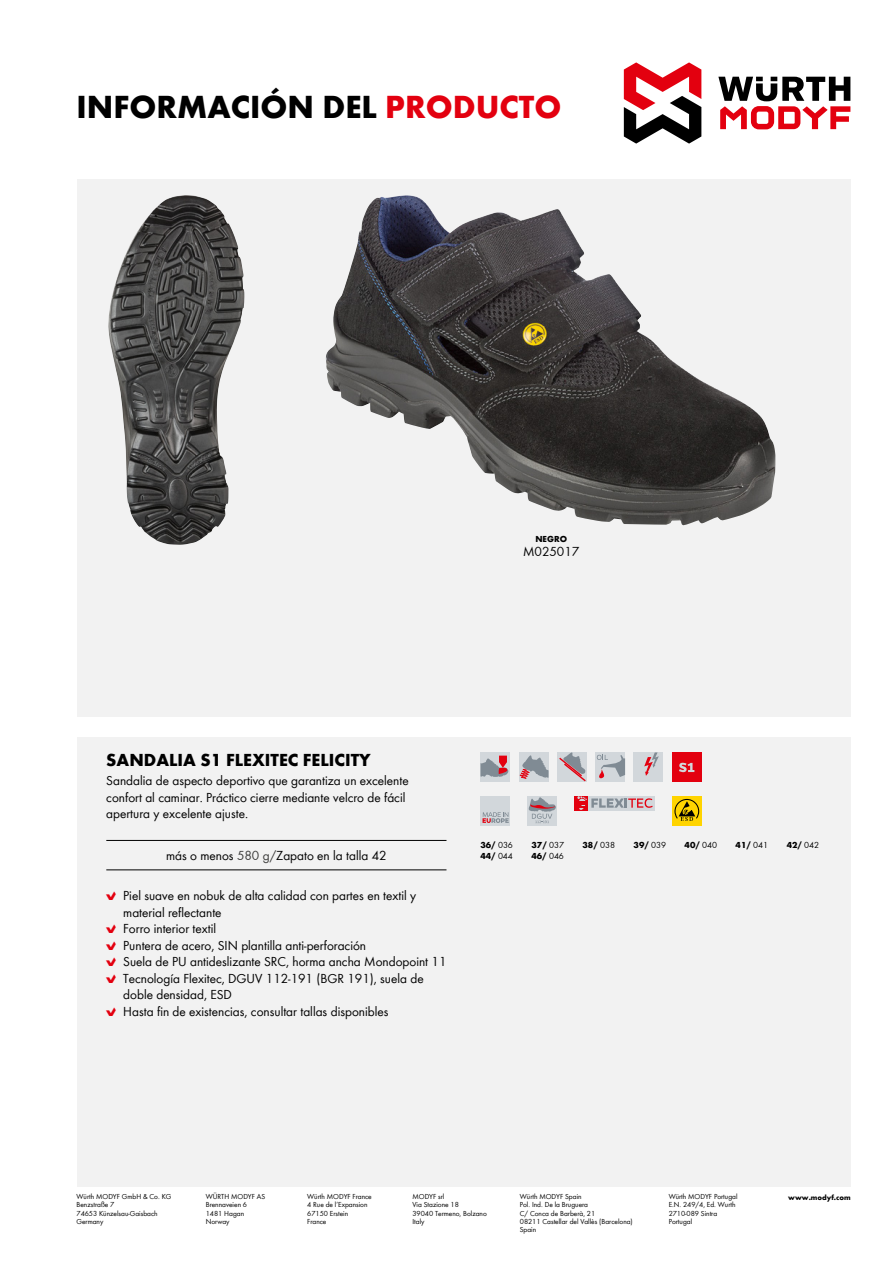
<style>
.page{position:relative;width:893px;height:1263px;background:#fff}
.page>*{position:absolute;margin:0;border:0;box-sizing:border-box;transform-origin:0 0}
.t1{font:700 33px "Wuerth Global";color:#000}
.t2{font:700 18px "Wuerth Global";color:#000}
.t3{font:13.5px/16.5px "Wuerth Global";color:#000}
.t4{font:700 9px "Wuerth Global";color:#000}
.t5{font:7.5px/8.2px "Wuerth Global";color:#000}
.t6{font:700 7.5px "Wuerth Global";color:#000}
.s1{color:#e3000f}
.s2{color:#3b3b3a}
.s3{font-family:"Wuerth Num";color:#e3000f}
.s4{font-weight:400}
</style>
<div class="page">
<svg style="left:718px;top:77px;width:132px;height:52px"></svg>
<svg style="left:624px;top:62px;width:77px;height:82px"></svg>
<div style="left:77px;top:179px;width:773px;height:1007px;background:#f2f2f2"></div>
<div style="left:64px;top:717px;width:805px;height:19px;background:#fff"></div>
<hr style="left:106px;top:840px;width:340px;height:1px;background:#000">
<hr style="left:106px;top:870px;width:340px;height:1px;background:#000">
<div style="left:672px;top:796px;width:30px;height:29px;background:#ffd400"></div>
<svg style="left:674px;top:798px;width:26px;height:23px"></svg>
<div style="left:574px;top:796px;width:15px;height:14px;background:#e3000f"></div>
<div style="left:589px;top:796px;width:66px;height:14px;background:#d2d7db"></div>
<svg style="left:577px;top:796px;width:76px;height:14px"></svg>
<div style="left:527px;top:796px;width:30px;height:29px;background:#d2d7db"></div>
<svg style="left:528px;top:797px;width:28px;height:26px"></svg>
<div style="left:480px;top:796px;width:30px;height:29px;background:#d2d7db"></div>
<svg style="left:483px;top:812px;width:26px;height:11px"></svg>
<img style="left:326px;top:195px;width:447px;height:330px">
<img style="left:108px;top:195px;width:136px;height:350px">
<div style="left:672px;top:752px;width:30px;height:30px;background:#e3000f"></div>
<svg style="left:679px;top:763px;width:15px;height:9px"></svg>
<div style="left:634px;top:752px;width:29px;height:30px;background:#d2d7db"></div>
<svg style="left:644px;top:752px;width:15px;height:24px"></svg>
<div style="left:595px;top:752px;width:30px;height:30px;background:#d2d7db"></div>
<svg style="left:597px;top:754px;width:28px;height:25px"></svg>
<div style="left:557px;top:752px;width:30px;height:30px;background:#d2d7db"></div>
<svg style="left:559px;top:752px;width:27px;height:29px"></svg>
<div style="left:519px;top:752px;width:30px;height:30px;background:#d2d7db"></div>
<svg style="left:519px;top:755px;width:30px;height:24px"></svg>
<div style="left:480px;top:752px;width:30px;height:30px;background:#d2d7db"></div>
<svg style="left:480px;top:756px;width:28px;height:21px"></svg>
<h1 class="t1" style="left:77px;top:87px;width:486px">INFORMACIÓN DEL <span class="s1">PRODUCTO</span></h1>
<p class="t4" style="left:535px;top:533px;width:33px">NEGRO</p>
<p class="t3" style="left:523px;top:543px;width:58px">M025017</p>
<h2 class="t2" style="left:106px;top:749px;width:266px">SANDALIA S1 FLEXITEC FELICITY</h2>
<p class="t3" style="left:106px;top:772px;width:304px">Sandalia de aspecto deportivo que garantiza un excelente confort al caminar. Práctico cierre mediante velcro de fácil apertura y excelente ajuste.</p>
<p class="t3" style="left:166px;top:847px;width:222px">más o menos <span class="s2">580 g/</span>Zapato en la talla 42</p>
<p class="t3" style="left:106px;top:887px;width:311px"><span class="s3">B</span> Piel suave en nobuk de alta calidad con partes en textil y</p>
<p class="t3" style="left:123px;top:904px;width:100px">material reflectante</p>
<p class="t3" style="left:106px;top:920px;width:111px"><span class="s3">B</span> Forro interior textil</p>
<p class="t3" style="left:106px;top:937px;width:261px"><span class="s3">B</span> Puntera de acero, SIN plantilla anti-perforación</p>
<p class="t3" style="left:106px;top:953px;width:342px"><span class="s3">B</span> Suela de PU antideslizante SRC, horma ancha Mondopoint 11</p>
<p class="t3" style="left:106px;top:970px;width:319px"><span class="s3">B</span> Tecnología Flexitec, DGUV 112-191 (BGR 191), suela de</p>
<p class="t3" style="left:123px;top:986px;width:110px">doble densidad, ESD</p>
<p class="t3" style="left:106px;top:1003px;width:284px"><span class="s3">B</span> Hasta fin de existencias, consultar tallas disponibles</p>
<p class="t4" style="left:480px;top:839px;width:34px">36/ <span class="s4">036</span></p>
<p class="t4" style="left:531px;top:839px;width:34px">37/ <span class="s4">037</span></p>
<p class="t4" style="left:583px;top:839px;width:34px">38/ <span class="s4">038</span></p>
<p class="t4" style="left:634px;top:839px;width:34px">39/ <span class="s4">039</span></p>
<p class="t4" style="left:685px;top:839px;width:34px">40/ <span class="s4">040</span></p>
<p class="t4" style="left:736px;top:839px;width:34px">41/ <span class="s4">041</span></p>
<p class="t4" style="left:787px;top:839px;width:34px">42/ <span class="s4">042</span></p>
<p class="t4" style="left:480px;top:850px;width:34px">44/ <span class="s4">044</span></p>
<p class="t4" style="left:531px;top:850px;width:34px">46/ <span class="s4">046</span></p>
<p class="t5" style="left:206px;top:1192px;width:61px">WÜRTH MODYF AS<br>Brennaveien 6<br>1481 Hagan<br>Norway</p>
<p class="t5" style="left:307px;top:1192px;width:66px">Würth MODYF France<br>4 Rue de l’Expansion<br>67150 Erstein<br>France</p>
<p class="t5" style="left:669px;top:1192px;width:70px">Würth MODYF Portugal<br>E.N. 249/4, Ed. Wurth<br>2710-089 Sintra<br>Portugal</p>
<p class="t6" style="left:788px;top:1193px;width:64px">www.modyf.com</p>
<p class="t5" style="left:77px;top:1192px;width:96px">Würth MODYF GmbH &amp; Co. KG<br>Benzstraße 7<br>74653 Künzelsau-Gaisbach<br>Germany</p>
<p class="t5" style="left:412px;top:1192px;width:76px">MODYF srl<br>Via Stazione 18<br>39040 Termeno, Bolzano<br>Italy</p>
<p class="t5" style="left:520px;top:1192px;width:114px">Würth MODYF Spain<br>Pol. Ind. De la Bruguera<br>C/ Conca de Barberà, 21<br>08211 Castellar del Vallès (Barcelona)<br>Spain</p>
</div>
